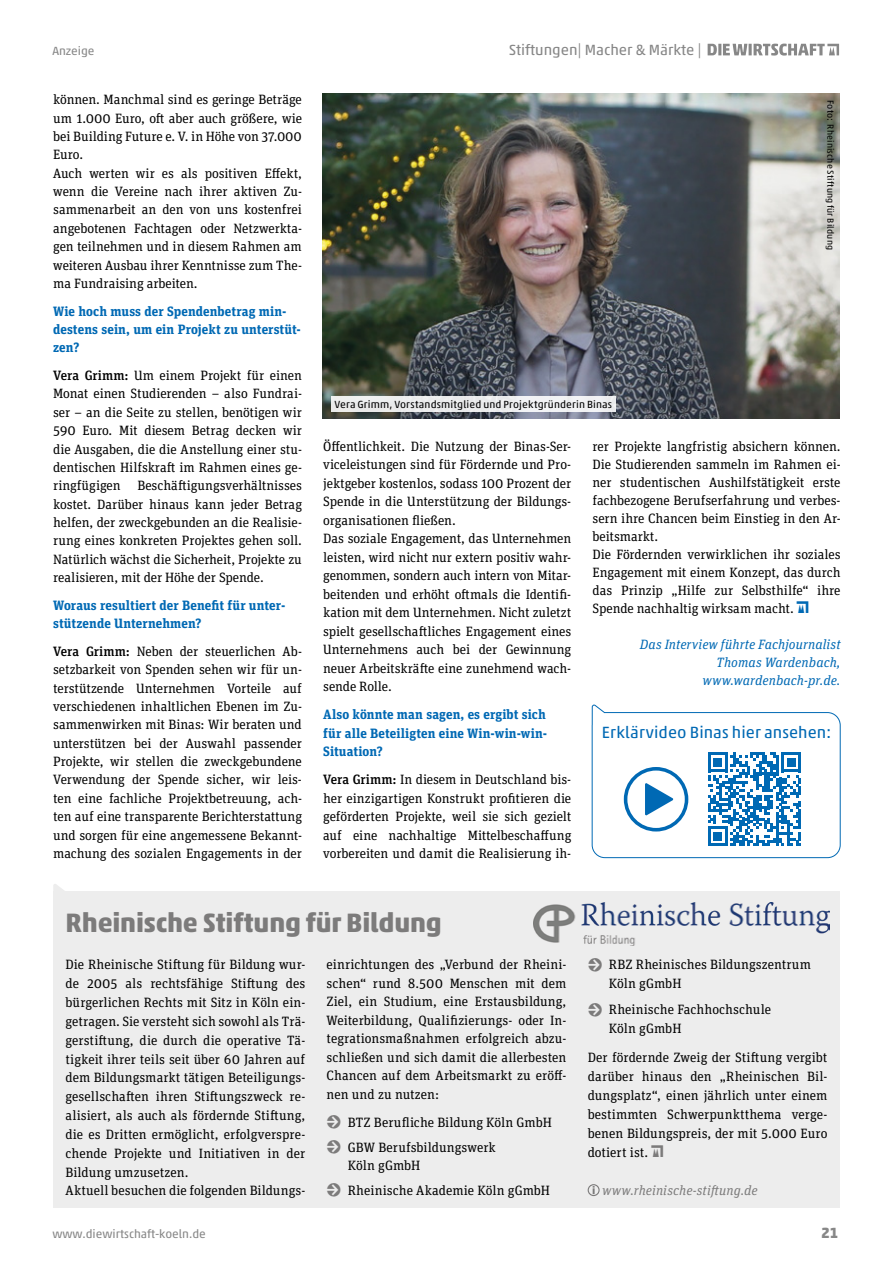
<style>
.page{position:relative;width:893px;height:1263px;background:#fff}
.page>*{position:absolute;margin:0;border:0;box-sizing:border-box;transform-origin:0 0}
.t1{font:700 27px "Akko Pro";letter-spacing:-.005em;color:#7c7b7b}
.t2{font:16.5px "Akko Pro";letter-spacing:.005em;color:#0069b4}
.t3{font:15px "Akko Pro";color:#878787}
.t4{font:700 15px "Akko Pro";color:#878787}
.t5{font:13.5px/18.3px "Unit Slab OT";letter-spacing:-.005em;color:#000}
.t6{font:700 13.5px/18.3px "Unit Slab OT";letter-spacing:.01em;color:#0069b4}
.t7{font:italic 13.5px/18px "Unit Slab OT";letter-spacing:.01em;color:#0069b4;text-align:right}
.t8{font:italic 13.5px "Unit Slab OT";letter-spacing:.005em;color:#7c7b7b}
.t9{font:12px "Akko Pro";color:#878787}
.t10{font:10.5px "Akko Pro";letter-spacing:.015em;color:#000}
.t11{font:9px "Akko Pro";letter-spacing:.02em;color:#000}
.s1{font-weight:500}
.s2{font-weight:500;font-size:21px;color:#7c7b7b}
</style>
<div class="page">
<svg style="left:708px;top:44px;width:131px;height:12px"></svg>
<svg style="left:53px;top:884px;width:11px;height:7px"></svg>
<div style="left:53px;top:891px;width:787px;height:317px;background:#ededed"></div>
<div style="left:588px;top:1184px;width:12px;height:12px;border:1px solid #7c7b7b;border-radius:50%"></div>
<svg style="left:593px;top:1186px;width:2px;height:8px"></svg>
<img style="left:322px;top:94px;width:518px;height:325px">
<div style="left:331px;top:396px;width:285px;height:15px;background:#edeeef"></div>
<svg style="left:591px;top:704px;width:250px;height:154px"></svg>
<img style="left:533px;top:902px;width:296px;height:43px">
<p class="t9" style="left:52px;top:43px;width:44px">Anzeige</p>
<p class="t3" style="left:509px;top:40px;width:194px">Stiftungen| Macher &amp; Märkte |</p>
<p class="t5" style="left:53px;top:90px;width:250px">können. Manchmal sind es geringe Beträge um 1.000 Euro, oft aber auch größere, wie bei Building Future e. V. in Höhe von 37.000<br>Euro.<br>Auch werten wir es als positiven Effekt, wenn die Vereine nach ihrer aktiven Zu&shy;sammenarbeit an den von uns kostenfrei angebotenen Fachtagen oder Netzwerkta&shy;gen teilnehmen und in diesem Rahmen am weiteren Ausbau ihrer Kenntnisse zum The&shy;ma Fundraising arbeiten.</p>
<p class="t6" style="left:53px;top:302px;width:249px">Wie hoch muss der Spendenbetrag min&shy;destens sein, um ein Projekt zu unterstüt&shy;zen?</p>
<p class="t5" style="left:53px;top:366px;width:250px;text-align:justify"><span class="s1">Vera Grimm:</span> Um einem Projekt für einen Monat einen Studierenden – also Fundrai&shy;ser – an die Seite zu stellen, benötigen wir 590 Euro. Mit diesem Betrag decken wir die Ausgaben, die die Anstellung einer stu&shy;dentischen Hilfskraft im Rahmen eines ge&shy;ringfügigen Beschäftigungsverhältnisses kostet. Darüber hinaus kann jeder Betrag helfen, der zweckgebunden an die Realisie&shy;rung eines konkreten Projektes gehen soll.<br>Natürlich wächst die Sicherheit, Projekte zu realisieren, mit der Höhe der Spende.</p>
<p class="t6" style="left:53px;top:596px;width:234px">Woraus resultiert der Benefit für unter&shy;stützende Unternehmen?</p>
<p class="t5" style="left:53px;top:642px;width:250px;text-align:justify"><span class="s1">Vera Grimm:</span> Neben der steuerlichen Ab&shy;setzbarkeit von Spenden sehen wir für un&shy;terstützende Unternehmen Vorteile auf verschiedenen inhaltlichen Ebenen im Zu&shy;sammenwirken mit Binas: Wir beraten und unterstützen bei der Auswahl passender Projekte, wir stellen die zweckgebundene Verwendung der Spende sicher, wir leis&shy;ten eine fachliche Projektbetreuung, ach&shy;ten auf eine transparente Berichterstattung und sorgen für eine angemessene Bekannt&shy;machung des sozialen Engagements in der</p>
<p class="t10" style="left:334px;top:398px;width:279px">Vera Grimm, Vorstandsmitglied und Projektgründerin Binas</p>
<p class="t11" style="left:836px;top:100px;width:151px;rotate:90deg">Foto: Rheinische Stiftung für Bildung</p>
<p class="t5" style="left:323px;top:437px;width:250px">Öffentlichkeit. Die Nutzung der Binas-Ser&shy;viceleistungen sind für Fördernde und Pro&shy;jektgeber kostenlos, sodass 100 Prozent der Spende in die Unterstützung der Bildungs&shy;organisationen fließen.<br>Das soziale Engagement, das Unternehmen leisten, wird nicht nur extern positiv wahr&shy;genommen, sondern auch intern von Mitar&shy;beitenden und erhöht oftmals die Identifi&shy;kation mit dem Unternehmen. Nicht zuletzt spielt gesellschaftliches Engagement eines Unternehmens auch bei der Gewinnung neuer Arbeitskräfte eine zunehmend wach&shy;sende Rolle.</p>
<p class="t6" style="left:323px;top:705px;width:225px;text-align:justify">Also könnte man sagen, es ergibt sich für alle Beteiligten eine Win-win-win-Situation?</p>
<p class="t5" style="left:323px;top:770px;width:250px;text-align:justify"><span class="s1">Vera Grimm:</span> In diesem in Deutschland bis&shy;her einzigartigen Konstrukt profitieren die geförderten Projekte, weil sie sich gezielt auf eine nachhaltige Mittelbeschaffung vorbereiten und damit die Realisierung ih-</p>
<p class="t5" style="left:592px;top:437px;width:250px">rer Projekte langfristig absichern können.<br>Die Studierenden sammeln im Rahmen ei&shy;ner studentischen Aushilfstätigkeit erste fachbezogene Berufserfahrung und verbes&shy;sern ihre Chancen beim Einstieg in den Ar&shy;beitsmarkt.<br>Die Fördernden verwirklichen ihr soziales Engagement mit einem Konzept, das durch das Prinzip „Hilfe zur Selbsthilfe“ ihre Spende nachhaltig wirksam macht.</p>
<p class="t7" style="left:640px;top:635px;width:202px">Das Interview führte Fachjournalist<br>Thomas Wardenbach, www.wardenbach-pr.de.</p>
<p class="t2" style="left:602px;top:722px;width:231px">Erklärvideo Binas hier ansehen:</p>
<h1 class="t1" style="left:66px;top:906px;width:378px">Rheinische Stiftung für Bildung</h1>
<p class="t5" style="left:66px;top:955px;width:241px;line-height:18.9px">Die Rheinische Stiftung für Bildung wur&shy;de 2005 als rechtsfähige Stiftung des bürgerlichen Rechts mit Sitz in Köln ein&shy;getragen. Sie versteht sich sowohl als Trä&shy;gerstiftung, die durch die operative Tä&shy;tigkeit ihrer teils seit über 60 Jahren auf dem Bildungsmarkt tätigen Beteiligungs&shy;gesellschaften ihren Stiftungszweck re&shy;alisiert, als auch als fördernde Stiftung, die es Dritten ermöglicht, erfolgverspre&shy;chende Projekte und Initiativen in der Bildung umzusetzen.<br>Aktuell besuchen die folgenden Bildungs-</p>
<p class="t5" style="left:327px;top:955px;width:241px;text-align:justify">einrichtungen des „Verbund der Rheini&shy;schen“ rund 8.500 Menschen mit dem Ziel, ein Studium, eine Erstausbildung, Weiterbildung, Qualifizierungs- oder In&shy;tegrationsmaßnahmen erfolgreich abzu&shy;schließen und sich damit die allerbesten Chancen auf dem Arbeitsmarkt zu eröff&shy;nen und zu nutzen:</p>
<p class="t5" style="left:327px;top:1113px;width:227px"><span class="s2">→</span> BTZ Berufliche Bildung Köln GmbH</p>
<p class="t5" style="left:348px;top:1137px;width:149px;text-indent:-21px"><span class="s2">→</span> GBW Berufsbildungswerk<br>Köln gGmbH</p>
<p class="t5" style="left:327px;top:1181px;width:225px"><span class="s2">→</span> Rheinische Akademie Köln gGmbH</p>
<p class="t5" style="left:609px;top:955px;width:204px;line-height:19px;text-indent:-21px"><span class="s2">→</span> RBZ Rheinisches Bildungszentrum<br>Köln gGmbH</p>
<p class="t5" style="left:609px;top:1000px;width:164px;line-height:19px;text-indent:-21px"><span class="s2">→</span> Rheinische Fachhochschule<br>Köln gGmbH</p>
<p class="t5" style="left:588px;top:1048px;width:241px;line-height:19px;text-align:justify">Der fördernde Zweig der Stiftung vergibt darüber hinaus den „Rheinischen Bil&shy;dungsplatz“, einen jährlich unter einem bestimmten Schwerpunktthema verge&shy;benen Bildungspreis, der mit 5.000 Euro dotiert ist.</p>
<p class="t8" style="left:603px;top:1182px;width:157px">www.rheinische-stiftung.de</p>
<p class="t9" style="left:52px;top:1227px;width:155px">www.diewirtschaft-koeln.de</p>
<p class="t4" style="left:821px;top:1224px;width:19px">21</p>
</div>
